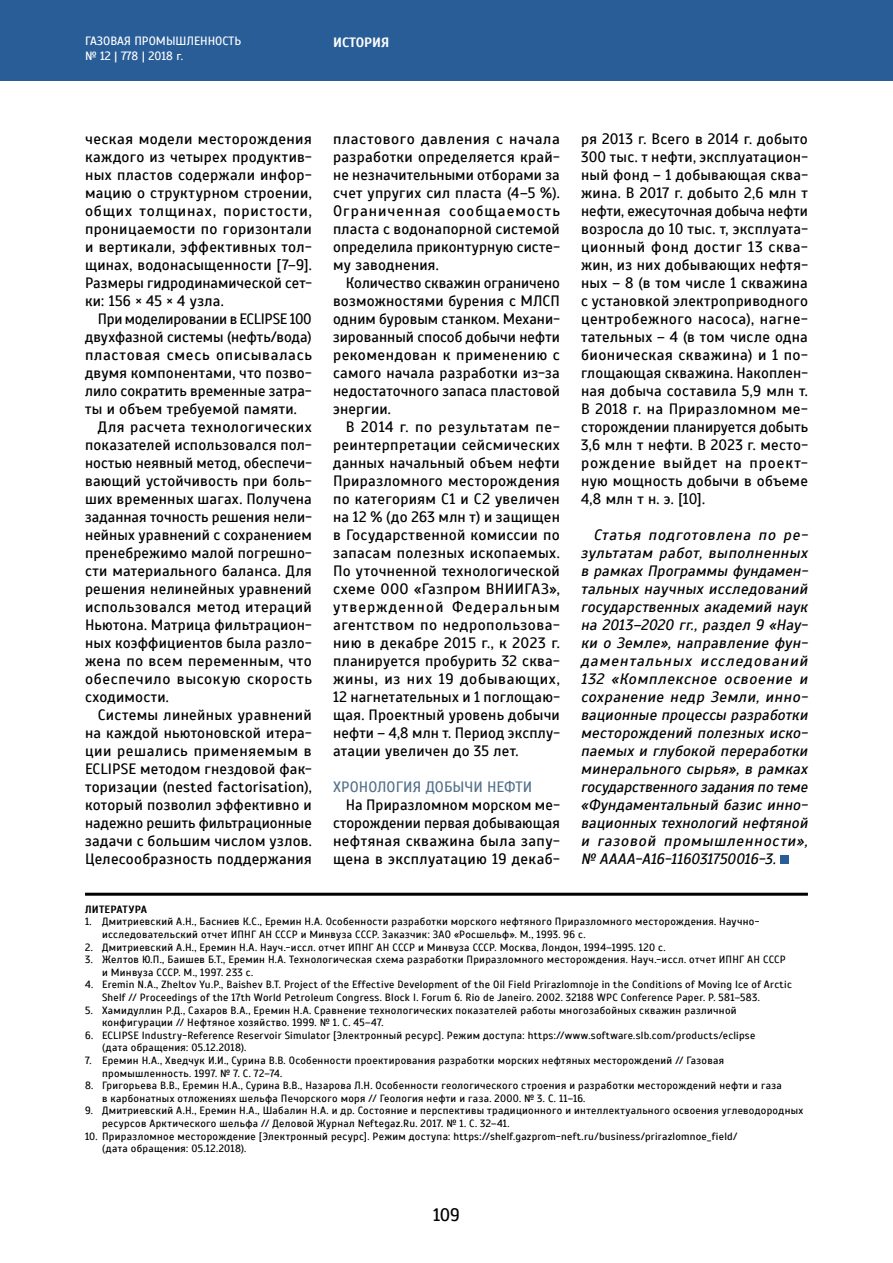
<style>
.page{position:relative;width:893px;height:1263px;background:#fff}
.page>*{position:absolute;margin:0;border:0;box-sizing:border-box;transform-origin:0 0}
.t1{font:18px "Scada";color:#000}
.t2{font:15px/18px "Scada";letter-spacing:.015em;color:#000;text-align:justify}
.t3{font:italic 15px/18px "Scada";letter-spacing:.035em;color:#000;text-align:justify}
.t4{font:15px "Scada";letter-spacing:-.015em;color:#000}
.t5{font:15px "Scada";letter-spacing:.045em;color:#000}
.t6{font:15px "Scada";letter-spacing:.04em;color:#000}
.t7{font:15px "Scada";letter-spacing:.005em;color:#54728b}
.t8{font:700 13.5px "Scada";color:#fff}
.t9{font:12px/14.4px "Scada";color:#fff}
.t10{font:10.5px/12.6px "Scada";letter-spacing:.03em;color:#000}
.t11{font:700 10.5px "Scada";letter-spacing:.02em;color:#000}
</style>
<div class="page">
<div style="left:0;top:0;width:893px;height:81px;background:#295d97"></div>
<div style="left:780px;top:855px;width:9px;height:9px;background:#295d97"></div>
<hr style="left:85px;top:893px;width:723px;height:3px;background:#000">
<p class="t9" style="left:85px;top:34px;width:158px">ГАЗОВАЯ ПРОМЫШЛЕННОСТЬ № 12 | 778 | 2018 г.</p>
<p class="t8" style="left:333px;top:34px;width:58px">ИСТОРИЯ</p>
<p class="t2" style="left:85px;top:130px;width:228px">ческая модели месторождения каждого из четырех продуктив&shy;ных пластов содержали инфор&shy;мацию о структурном строении, общих толщинах, пористости, проницаемости по горизонтали и вертикали, эффективных тол&shy;щинах, водонасыщенности [7–9].<br>Размеры гидродинамической сет&shy;ки: 156 × 45 × 4 узла.</p>
<p class="t4" style="left:98px;top:310px;width:216px">При моделировании в ECLIPSE 100</p>
<p class="t2" style="left:85px;top:328px;width:228px">двухфазной системы (нефть/вода)</p>
<p class="t5" style="left:85px;top:346px;width:228px">пластовая смесь описывалась</p>
<p class="t2" style="left:85px;top:364px;width:228px">двумя компонентами, что позво-</p>
<p class="t2" style="left:85px;top:382px;width:228px">лило сократить временные затра-</p>
<p class="t2" style="left:85px;top:400px;width:213px">ты и объем требуемой памяти.</p>
<p class="t2" style="left:98px;top:418px;width:216px">Для расчета технологических</p>
<p class="t2" style="left:85px;top:436px;width:228px">показателей использовался пол-</p>
<p class="t2" style="left:85px;top:454px;width:228px">ностью неявный метод, обеспечи-</p>
<p class="t2" style="left:85px;top:472px;width:228px">вающий устойчивость при боль-</p>
<p class="t2" style="left:85px;top:490px;width:228px">ших временных шагах. Получена</p>
<p class="t2" style="left:85px;top:508px;width:228px">заданная точность решения нели-</p>
<p class="t2" style="left:85px;top:526px;width:228px">нейных уравнений с сохранением</p>
<p class="t2" style="left:85px;top:544px;width:228px">пренебрежимо малой погрешно-</p>
<p class="t2" style="left:85px;top:562px;width:228px">сти материального баланса. Для</p>
<p class="t2" style="left:85px;top:580px;width:228px">решения нелинейных уравнений</p>
<p class="t2" style="left:85px;top:598px;width:228px">использовался метод итераций</p>
<p class="t2" style="left:85px;top:616px;width:228px">Ньютона. Матрица фильтрацион-</p>
<p class="t2" style="left:85px;top:634px;width:228px">ных коэффициентов была разло-</p>
<p class="t2" style="left:85px;top:652px;width:228px">жена по всем переменным, что</p>
<p class="t6" style="left:85px;top:670px;width:228px">обеспечило высокую скорость</p>
<p class="t2" style="left:85px;top:688px;width:85px">сходимости.</p>
<p class="t2" style="left:98px;top:706px;width:215px">Системы линейных уравнений</p>
<p class="t2" style="left:85px;top:724px;width:228px">на каждой ньютоновской итера-</p>
<p class="t2" style="left:85px;top:742px;width:228px">ции решались применяемым в</p>
<p class="t2" style="left:85px;top:760px;width:228px">ECLIPSE методом гнездовой фак-</p>
<p class="t2" style="left:85px;top:778px;width:228px">торизации (nested factorisation),</p>
<p class="t2" style="left:85px;top:796px;width:228px">который позволил эффективно и</p>
<p class="t2" style="left:85px;top:814px;width:228px">надежно решить фильтрационные</p>
<p class="t2" style="left:85px;top:832px;width:228px">задачи с большим числом узлов.</p>
<p class="t2" style="left:85px;top:850px;width:228px">Целесообразность поддержания</p>
<p class="t2" style="left:333px;top:130px;width:228px">пластового давления с начала разработки определяется край&shy;не незначительными отборами за счет упругих сил пласта (4–5 %).<br>Ограниченная сообщаемость пласта с водонапорной системой определила приконтурную систе&shy;му заводнения.</p>
<p class="t2" style="left:333px;top:274px;width:228px;text-indent:13px">Количество скважин ограничено возможностями бурения с МЛСП одним буровым станком. Механи&shy;зированный способ добычи нефти рекомендован к применению с самого начала разработки из-за недостаточного запаса пластовой энергии.</p>
<p class="t2" style="left:333px;top:418px;width:228px;text-indent:13px">В 2014 г. по результатам пе&shy;реинтерпретации сейсмических данных начальный объем нефти Приразломного месторождения по категориям С1 и С2 увеличен на 12 % (до 263 млн т) и защищен в Государственной комиссии по запасам полезных ископаемых.<br>По уточненной технологической схеме ООО «Газпром ВНИИГАЗ», утвержденной Федеральным агентством по недропользова&shy;нию в декабре 2015 г., к 2023 г. планируется пробурить 32 сква&shy;жины, из них 19 добывающих, 12 нагнетательных и 1 поглощаю&shy;щая. Проектный уровень добычи нефти – 4,8 млн т. Период эксплу&shy;атации увеличен до 35 лет.</p>
<p class="t7" style="left:333px;top:778px;width:201px">ХРОНОЛОГИЯ ДОБЫЧИ НЕФТИ</p>
<p class="t2" style="left:333px;top:796px;width:228px;text-indent:13px">На Приразломном морском ме&shy;сторождении первая добывающая нефтяная скважина была запу&shy;щена в эксплуатацию 19 декаб-</p>
<p class="t2" style="left:581px;top:130px;width:228px">ря 2013 г. Всего в 2014 г. добыто 300 тыс. т нефти, эксплуатацион&shy;ный фонд – 1 добывающая сква&shy;жина. В 2017 г. добыто 2,6 млн т нефти, ежесуточная добыча нефти возросла до 10 тыс. т, эксплуата&shy;ционный фонд достиг 13 сква&shy;жин, из них добывающих нефтя&shy;ных – 8 (в том числе 1 скважина с установкой электроприводного центробежного насоса), нагне&shy;тательных – 4 (в том числе одна бионическая скважина) и 1 по&shy;глощающая скважина. Накоплен&shy;ная добыча составила 5,9 млн т.<br>В 2018 г. на Приразломном ме&shy;сторождении планируется добыть 3,6 млн т нефти. В 2023 г. место&shy;рождение выйдет на проект&shy;ную мощность добычи в объеме 4,8 млн т н. э. [10].</p>
<p class="t3" style="left:581px;top:526px;width:228px;text-indent:13px">Статья подготовлена по ре&shy;зультатам работ, выполненных в рамках Программы фундамен&shy;тальных научных исследований государственных академий наук на 2013–2020 гг., раздел 9 «Нау&shy;ки о Земле», направление фун&shy;даментальных исследований 132 «Комплексное освоение и сохранение недр Земли, инно&shy;вационные процессы разработки месторождений полезных иско&shy;паемых и глубокой переработки минерального сырья», в рамках государственного задания по теме «Фундаментальный базис инно&shy;вационных технологий нефтяной и газовой промышленности», № АААА-А16-116031750016-3.</p>
<p class="t11" style="left:85px;top:903px;width:64px">ЛИТЕРАТУРА</p>
<p class="t10" style="left:102px;top:915px;width:659px;text-indent:-17px">1. Дмитриевский А.Н., Басниев К.С., Еремин Н.А. Особенности разработки морского нефтяного Приразломного месторождения. Научно&shy;исследовательский отчет ИПНГ АН СССР и Минвуза СССР. Заказчик: ЗАО «Росшельф». М., 1993. 96 с.</p>
<p class="t10" style="left:85px;top:941px;width:582px">2. Дмитриевский А.Н., Еремин Н.А. Науч.-иссл. отчет ИПНГ АН СССР и Минвуза СССР. Москва, Лондон, 1994–1995. 120 с.</p>
<p class="t10" style="left:102px;top:953px;width:685px;text-indent:-17px">3. Желтов Ю.П., Баишев Б.Т., Еремин Н.А. Технологическая схема разработки Приразломного месторождения. Науч.-иссл. отчет ИПНГ АН СССР и Минвуза СССР. М., 1997. 233 с.</p>
<p class="t10" style="left:102px;top:978px;width:691px;text-indent:-17px">4. Eremin N.A., Zheltov Yu.P., Baishev B.T. Project of the Effective Development of the Oil Field Prirazlomnoje in the Conditions of Moving Ice of Arctic<br>Shelf // Proceedings of the 17th World Petroleum Congress. Block I. Forum 6. Rio de Janeiro. 2002. 32188 WPC Conference Paper. P. 581–583.</p>
<p class="t10" style="left:102px;top:1004px;width:636px;text-indent:-17px">5. Хамидуллин Р.Д., Сахаров В.А., Еремин Н.А. Сравнение технологических показателей работы многозабойных скважин различной конфигурации // Нефтяное хозяйство. 1999. № 1. С. 45–47.</p>
<p class="t10" style="left:102px;top:1029px;width:655px;text-indent:-17px">6. ECLIPSE Industry-Reference Reservoir Simulator [Электронный ресурс]. Режим доступа: https://www.software.slb.com/products/eclipse (дата обращения: 05.12.2018).</p>
<p class="t10" style="left:102px;top:1054px;width:624px;text-indent:-17px">7. Еремин Н.А., Хведчук И.И., Сурина В.В. Особенности проектирования разработки морских нефтяных месторождений // Газовая промышленность. 1997. № 7. С. 72–74.</p>
<p class="t10" style="left:102px;top:1079px;width:681px;text-indent:-17px">8. Григорьева В.В., Еремин Н.А., Сурина В.В., Назарова Л.Н. Особенности геологического строения и разработки месторождений нефти и газа в карбонатных отложениях шельфа Печорского моря // Геология нефти и газа. 2000. № 3. С. 11–16.</p>
<p class="t10" style="left:102px;top:1104px;width:703px;text-indent:-17px">9. Дмитриевский А.Н., Еремин Н.А., Шабалин Н.А. и др. Состояние и перспективы традиционного и интеллектуального освоения углеводородных ресурсов Арктического шельфа // Деловой Журнал Neftegaz.Ru. 2017. № 1. С. 32–41.</p>
<p class="t10" style="left:102px;top:1130px;width:637px;text-indent:-17px">10. Приразломное месторождение [Электронный ресурс]. Режим доступа: https://shelf.gazprom-neft.ru/business/prirazlomnoe_field/ (дата обращения: 05.12.2018).</p>
<p class="t1" style="left:433px;top:1204px;width:28px">109</p>
</div>
